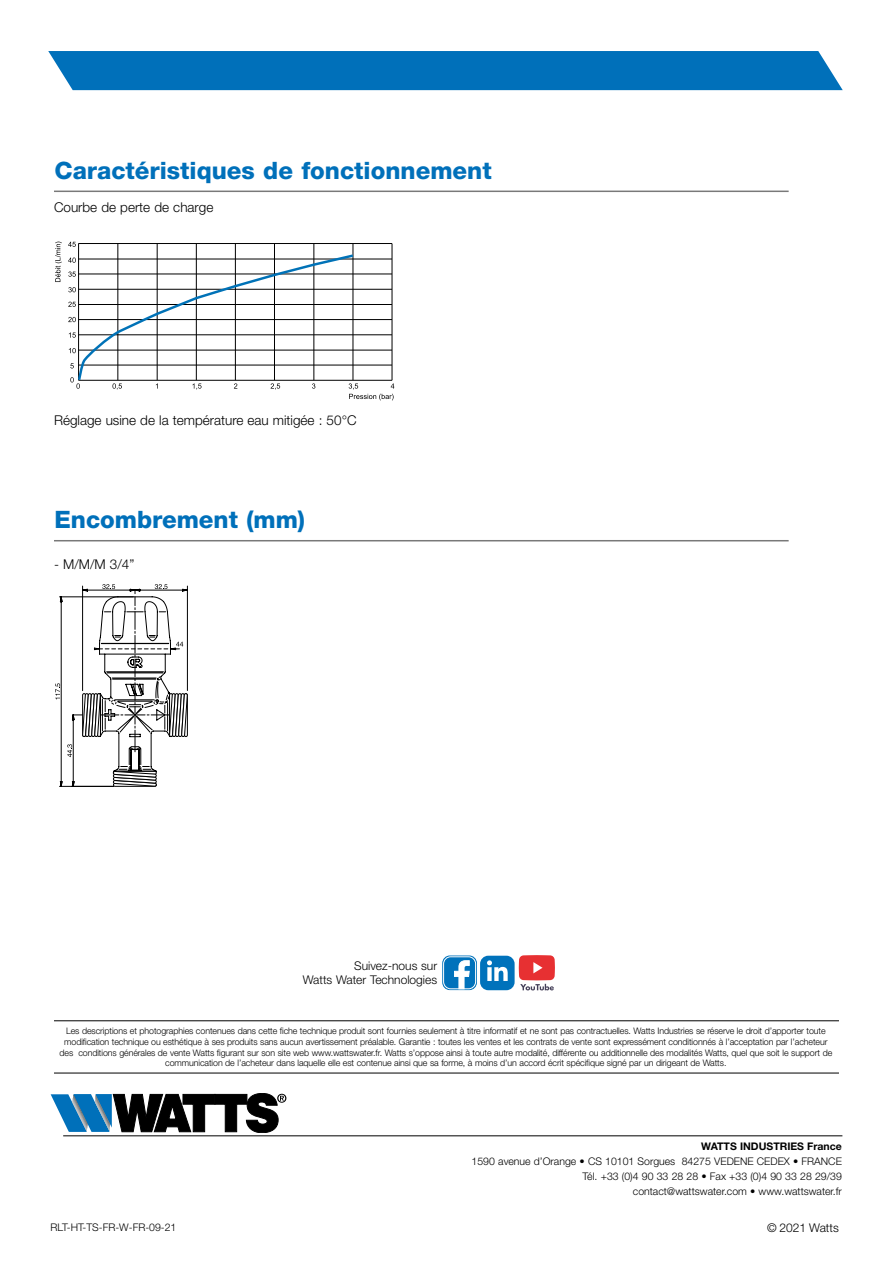
<style>
.page{position:relative;width:893px;height:1263px;background:#fff}
.page>*{position:absolute;margin:0;border:0;box-sizing:border-box;transform-origin:0 0}
.t1{font:800 24px "Helvetica Neue LT Std";color:#0070ba}
.t2{font:300 13.5px "Helvetica Neue LT Std";color:#000}
.t3{font:300 12px/14.4px "Helvetica Neue LT Std";color:#000;text-align:right}
.t4{font:300 10.5px/15px "Helvetica Neue LT Std";color:#000;text-align:right}
.t5{font:700 10.5px "Helvetica Neue LT Std";color:#000}
.t6{font:300 9px/10.8px "Helvetica Neue LT Std";letter-spacing:-.01em;color:#000;text-align:center}
</style>
<div class="page">
<hr style="left:63px;top:1135px;width:779px;height:1px;background:#000">
<svg style="left:51px;top:1093px;width:235px;height:40px"></svg>
<div style="left:48px;top:51px;width:795px;height:39px;background:#0070ba"></div>
<hr style="left:54px;top:1020px;width:785px;height:1px;background:#000">
<hr style="left:54px;top:1073px;width:785px;height:1px;background:#000">
<div style="left:443px;top:956px;width:33px;height:33px;background:#0072bb;border-radius:7px"></div>
<div style="left:442px;top:956px;width:35px;height:34px;border:1px solid #0072bb;border-radius:7px"></div>
<div style="left:443px;top:956px;width:33px;height:33px;border:1px solid #fff;border-radius:7px"></div>
<svg style="left:454px;top:960px;width:15px;height:29px"></svg>
<div style="left:481px;top:957px;width:32px;height:32px;background:#0072bb;border-radius:7px"></div>
<div style="left:480px;top:956px;width:35px;height:34px;border:2px solid #0072bb;border-radius:7px"></div>
<svg style="left:487px;top:960px;width:21px;height:21px"></svg>
<svg style="left:518px;top:955px;width:37px;height:35px"></svg>
<hr style="left:54px;top:191px;width:735px;height:1px;background:#797979">
<hr style="left:54px;top:540px;width:735px;height:1px;background:#797979">
<svg style="left:55px;top:584px;width:133px;height:203px"></svg>
<hr style="left:78px;top:243px;width:314px;height:1px;background:#000">
<hr style="left:78px;top:243px;width:1px;height:137px;background:#000">
<hr style="left:118px;top:243px;width:1px;height:137px;background:#000">
<hr style="left:157px;top:243px;width:1px;height:137px;background:#000">
<hr style="left:196px;top:243px;width:1px;height:137px;background:#000">
<hr style="left:235px;top:243px;width:1px;height:137px;background:#000">
<hr style="left:274px;top:243px;width:1px;height:137px;background:#000">
<hr style="left:314px;top:243px;width:1px;height:137px;background:#000">
<hr style="left:353px;top:243px;width:1px;height:137px;background:#000">
<hr style="left:392px;top:243px;width:1px;height:137px;background:#000">
<svg style="left:68px;top:242px;width:8px;height:5px"></svg>
<svg style="left:55px;top:242px;width:7px;height:40px"></svg>
<svg style="left:68px;top:253px;width:326px;height:147px"></svg>
<h1 class="t1" style="left:54px;top:156px;width:439px">Caractéristiques de fonctionnement</h1>
<h2 class="t2" style="left:54px;top:199px;width:161px">Courbe de perte de charge</h2>
<h2 class="t2" style="left:54px;top:412px;width:304px">Réglage usine de la température eau mitigée : 50°C</h2>
<h1 class="t1" style="left:54px;top:505px;width:252px">Encombrement (mm)</h1>
<h2 class="t2" style="left:54px;top:556px;width:82px">- M/M/M 3/4”</h2>
<h3 class="t3" style="left:303px;top:958px;width:136px">Suivez-nous sur<br>Watts Water Technologies</h3>
<p class="t6" style="left:59px;top:1025px;width:774px">Les descriptions et photographies contenues dans cette fiche technique produit sont fournies seulement à titre informatif et ne sont pas contractuelles. Watts Industries se réserve le droit d’apporter toute modification technique ou esthétique à ses produits sans aucun avertissement préalable. Garantie : toutes les ventes et les contrats de vente sont expressément conditionnés à l’acceptation par l’acheteur des conditions générales de vente Watts figurant sur son site web www.wattswater.fr. Watts s’oppose ainsi à toute autre modalité, différente ou additionnelle des modalités Watts, quel que soit le support de communication de l’acheteur dans laquelle elle est contenue ainsi que sa forme, à moins d’un accord écrit spécifique signé par un dirigeant de Watts.</p>
<p class="t4" style="left:51px;top:1219px;width:127px">RLT-HT-TS-FR-W-FR-09-21</p>
<p class="t5" style="left:701px;top:1139px;width:142px">WATTS INDUSTRIES France</p>
<p class="t4" style="left:472px;top:1153px;width:372px">1590 avenue d’Orange • CS 10101 Sorgues 84275 VEDENE CEDEX • FRANCE<br>Tél. +33 (0)4 90 33 28 28 • Fax +33 (0)4 90 33 28 29/39 contact@wattswater.com • www.wattswater.fr</p>
<h3 class="t3" style="left:767px;top:1220px;width:73px">© 2021 Watts</h3>
</div>
